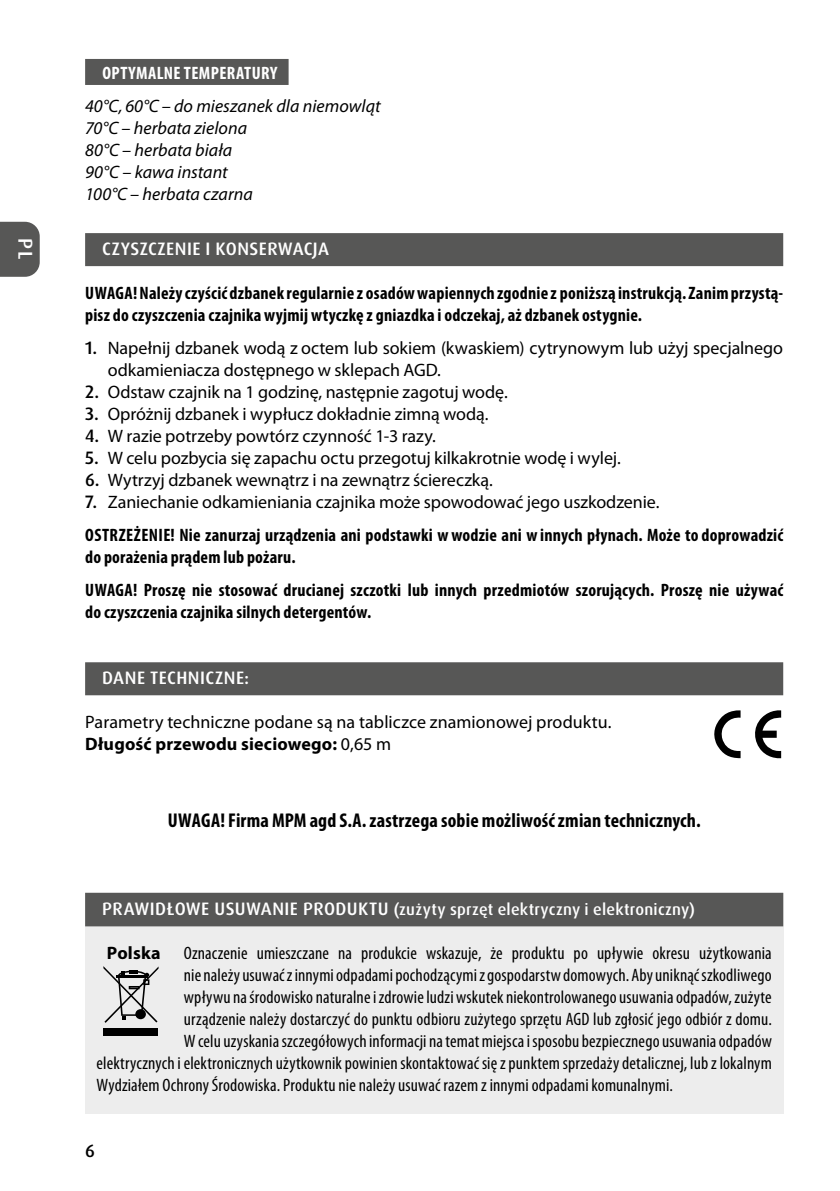
<style>
.page{position:relative;width:840px;height:1191px;background:#fff}
.page>*{position:absolute;margin:0;border:0;box-sizing:border-box;transform-origin:0 0}
.t1{font:700 condensed 20px "Myriad Pro";letter-spacing:.005em;color:#000}
.t2{font:500 20px "Dax Pro";color:#fff}
.t3{font:condensed 18px "Myriad Pro";letter-spacing:.01em;color:#000}
.t4{font:700 condensed 18px/33px "Myriad Pro";letter-spacing:.01em;color:#000}
.t5{font:18px/22px "Myriad Pro";letter-spacing:-.005em;color:#000}
.t6{font:italic 18px/22px "Myriad Pro";color:#000}
.t7{font:500 18px "Dax Pro";letter-spacing:.025em;color:#fff}
.t8{font:700 condensed 18px "Myriad Pro";letter-spacing:.025em;color:#fff}
.t9{font:700 18px "Myriad Pro";letter-spacing:.01em;color:#000}
.t10{font:500 18px "Dax Pro";color:#000}
.t11{font:500 16px "Dax Pro";letter-spacing:.015em;color:#fff}
.s1{font-family:"Dax Pro";font-weight:500}
.s2{font-family:"Dax Pro";font-weight:500;font-stretch:normal}
.s3{font-weight:400;font-stretch:normal}
.s4{font-weight:700}
.s5{font-size:18px}
</style>
<div class="page">
<svg style="left:0;top:222px;width:40px;height:55px;background:#5f5f5e"></svg>
<div style="left:85px;top:59px;width:203px;height:26px;background:#575756"></div>
<div style="left:85px;top:233px;width:697px;height:33px;background:#575756"></div>
<div style="left:85px;top:662px;width:697px;height:33px;background:#575756"></div>
<svg style="left:714px;top:710px;width:26px;height:48px"></svg>
<svg style="left:755px;top:710px;width:25px;height:48px"></svg>
<div style="left:85px;top:893px;width:697px;height:220px;background:#ededed"></div>
<div style="left:85px;top:892px;width:697px;height:34px;background:#575756"></div>
<svg style="left:103px;top:966px;width:55px;height:56px"></svg>
<div style="left:104px;top:1027px;width:54px;height:8px;background:#000"></div>
<p class="t2" style="left:38px;top:238px;width:23px;rotate:90deg">PL</p>
<p class="t8" style="left:102px;top:63px;width:176px">OPTYMALNE TEMPERATURY</p>
<p class="t6" style="left:85px;top:95px;width:297px">40°C, 60°C – do mieszanek dla niemowląt<br>70°C – herbata zielona<br>80°C – herbata biała<br>90°C – kawa instant<br>100°C – herbata czarna</p>
<p class="t7" style="left:102px;top:237px;width:228px">CZYSZCZENIE I KONSERWACJA</p>
<p class="t4" style="left:85px;top:282px;width:699px;line-height:22px">UWAGA! Należy czyścić dzbanek regularnie z osadów wapiennych zgodnie z poniższą instrukcją. Zanim przystą&shy;pisz do czyszczenia czajnika wyjmij wtyczkę z gniazdka i odczekaj, aż dzbanek ostygnie.</p>
<p class="t5" style="left:108px;top:337px;width:676px;text-indent:-23px"><span class="s1">1.</span> Napełnij dzbanek wodą z octem lub sokiem (kwaskiem) cytrynowym lub użyj specjalnego odkamieniacza dostępnego w sklepach AGD.</p>
<p class="t5" style="left:85px;top:381px;width:424px"><span class="s1">2.</span> Odstaw czajnik na 1 godzinę, następnie zagotuj wodę.</p>
<p class="t5" style="left:85px;top:403px;width:404px"><span class="s1">3.</span> Opróżnij dzbanek i wypłucz dokładnie zimną wodą.</p>
<p class="t5" style="left:85px;top:425px;width:352px"><span class="s1">4.</span> W razie potrzeby powtórz czynność 1-3 razy.</p>
<p class="t5" style="left:85px;top:447px;width:537px"><span class="s1">5.</span> W celu pozbycia się zapachu octu przegotuj kilkakrotnie wodę i wylej.</p>
<p class="t5" style="left:85px;top:469px;width:409px"><span class="s1">6.</span> Wytrzyj dzbanek wewnątrz i na zewnątrz ściereczką.</p>
<p class="t4" style="left:85px;top:485px;width:699px"><span class="s2">7.</span> <span class="s3">Zaniechanie odkamieniania czajnika może spowodować jego uszkodzenie.<br></span>OSTRZEŻENIE! Nie zanurzaj urządzenia ani podstawki w wodzie ani w innych płynach. Może to doprowadzić</p>
<p class="t4" style="left:85px;top:540px;width:699px">do porażenia prądem lub pożaru.<br>UWAGA! Proszę nie stosować drucianej szczotki lub innych przedmiotów szorujących. Proszę nie używać</p>
<p class="t4" style="left:85px;top:595px;width:287px">do czyszczenia czajnika silnych detergentów.</p>
<p class="t7" style="left:102px;top:666px;width:148px">DANE TECHNICZNE:</p>
<p class="t5" style="left:85px;top:711px;width:527px">Parametry techniczne podane są na tabliczce znamionowej produktu.<br><span class="s4">Długość przewodu sieciowego:</span> 0,65 m</p>
<p class="t1" style="left:168px;top:809px;width:534px">UWAGA! Firma MPM agd S.A. zastrzega sobie możliwość zmian technicznych.</p>
<p class="t11" style="left:102px;top:899px;width:594px"><span class="s5">PRAWIDŁOWE USUWANIE PRODUKTU</span> (zużyty sprzęt elektryczny i elektroniczny)</p>
<p class="t3" style="left:184px;top:943px;width:589px">Oznaczenie umieszczane na produkcie wskazuje, że produktu po upływie okresu użytkowania</p>
<p class="t3" style="left:184px;top:965px;width:589px">nie należy usuwać zinnymi odpadami pochodzącymi zgospodarstw domowych. Aby uniknąć szkodliwego</p>
<p class="t3" style="left:184px;top:987px;width:589px">wpływu na środowisko naturalne izdrowie ludzi wskutek niekontrolowanego usuwania odpadów, zużyte</p>
<p class="t3" style="left:184px;top:1009px;width:589px">urządzenie należy dostarczyć do punktu odbioru zużytego sprzętu AGD lub zgłosić jego odbiór z domu.</p>
<p class="t3" style="left:184px;top:1031px;width:589px">Wcelu uzyskania szczegółowych informacji na temat miejsca isposobu bezpiecznego usuwania odpadów</p>
<p class="t3" style="left:96px;top:1053px;width:676px">elektrycznych ielektronicznych użytkownik powinien skontaktować się zpunktem sprzedaży detalicznej, lub z lokalnym</p>
<p class="t3" style="left:96px;top:1075px;width:577px">Wydziałem Ochrony Środowiska. Produktu nie należy usuwać razem z innymi odpadami komunalnymi.</p>
<p class="t9" style="left:107px;top:943px;width:55px">Polska</p>
<p class="t10" style="left:85px;top:1139px;width:11px">6</p>
</div>
